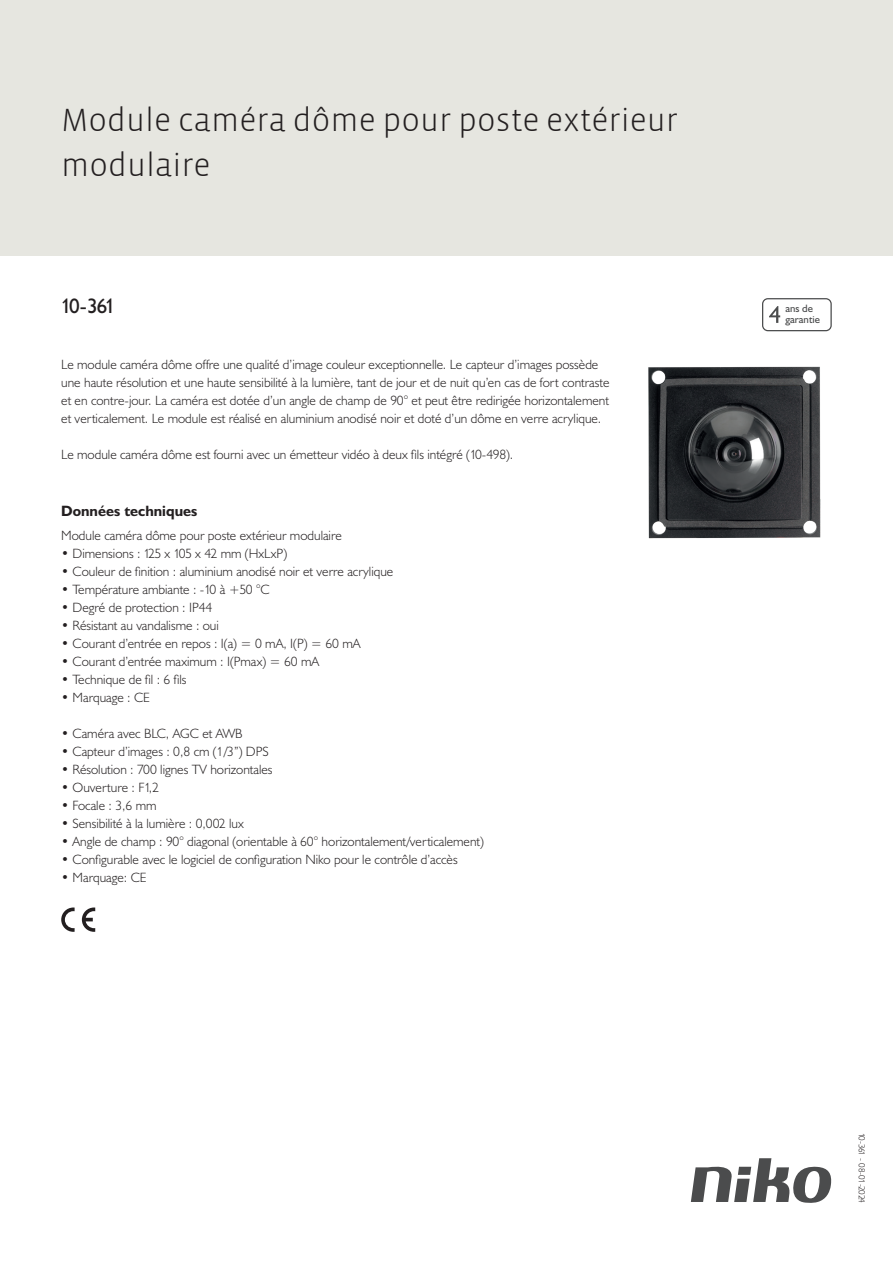
<style>
.page{position:relative;width:893px;height:1263px;background:#fff}
.page>*{position:absolute;margin:0;border:0;box-sizing:border-box;transform-origin:0 0}
.Title_datasheets{font:300 33px/45px "Vista Sans";color:#231f20}
.Article_number{font:21px "Humanist 521 BT";color:#231f20}
.Titles_parts{font:700 15px "Humanist 521 BT";color:#231f20}
.USP_Bullets{font:300 13.5px "Humanist 521 BT";color:#231f20}
.Platte_tekst_CAB{font:300 13.5px/18px "Humanist 521 BT";color:#231f20}
.t1{font:10.8px/10.8px "Humanist 521 BT";color:#4b4c4d}
.Revision{font:300 9px "Humanist 521 BT";letter-spacing:-.065em;color:#231f20}
</style>
<div class="page">
<svg style="left:691px;top:1158px;width:141px;height:45px"></svg>
<div style="left:0;top:0;width:893px;height:255px;background:#e6e6e0"></div>
<svg style="left:82px;top:907px;width:13px;height:25px"></svg>
<svg style="left:61px;top:907px;width:14px;height:25px"></svg>
<svg style="left:762px;top:298px;width:70px;height:33px"></svg>
<img style="left:648px;top:366px;width:173px;height:173px">
<p class="Title_datasheets" style="left:61px;top:98px;width:618px">Module caméra dôme pour poste extérieur modulaire</p>
<p class="Article_number" style="left:61px;top:293px;width:56px">10-361</p>
<p class="t1" style="left:785px;top:303px;width:36px">ans de garantie</p>
<p class="Platte_tekst_CAB" style="left:61px;top:355px;width:550px">Le module caméra dôme offre une qualité d’image couleur exceptionnelle. Le capteur d’images possède une haute résolution et une haute sensibilité à la lumière, tant de jour et de nuit qu’en cas de fort contraste et en contre-jour. La caméra est dotée d’un angle de champ de 90° et peut être redirigée horizontalement et verticalement. Le module est réalisé en aluminium anodisé noir et doté d’un dôme en verre acrylique.</p>
<p class="Platte_tekst_CAB" style="left:61px;top:445px;width:454px">Le module caméra dôme est fourni avec un émetteur vidéo à deux fils intégré (10-498).</p>
<p class="Titles_parts" style="left:61px;top:501px;width:138px">Données techniques</p>
<p class="Platte_tekst_CAB" style="left:61px;top:526px;width:282px">Module caméra dôme pour poste extérieur modulaire</p>
<p class="USP_Bullets" style="left:61px;top:545px;width:227px">• Dimensions : 125 x 105 x 42 mm (HxLxP)</p>
<p class="USP_Bullets" style="left:61px;top:563px;width:334px">• Couleur de finition : aluminium anodisé noir et verre acrylique</p>
<p class="USP_Bullets" style="left:61px;top:581px;width:210px">• Température ambiante : -10 à +50 °C</p>
<p class="USP_Bullets" style="left:61px;top:599px;width:153px">• Degré de protection : IP44</p>
<p class="USP_Bullets" style="left:61px;top:617px;width:159px">• Résistant au vandalisme : oui</p>
<p class="USP_Bullets" style="left:61px;top:635px;width:301px">• Courant d’entrée en repos : I(a) = 0 mA, I(P) = 60 mA</p>
<p class="USP_Bullets" style="left:61px;top:653px;width:260px">• Courant d’entrée maximum : I(Pmax) = 60 mA</p>
<p class="USP_Bullets" style="left:61px;top:671px;width:127px">• Technique de fil : 6 fils</p>
<p class="USP_Bullets" style="left:61px;top:689px;width:90px">• Marquage : CE</p>
<p class="USP_Bullets" style="left:61px;top:725px;width:183px">• Caméra avec BLC, AGC et AWB</p>
<p class="USP_Bullets" style="left:61px;top:743px;width:209px">• Capteur d’images : 0,8 cm (1/3”) DPS</p>
<p class="USP_Bullets" style="left:61px;top:761px;width:213px">• Résolution : 700 lignes TV horizontales</p>
<p class="USP_Bullets" style="left:61px;top:779px;width:99px">• Ouverture : F1,2</p>
<p class="USP_Bullets" style="left:61px;top:797px;width:97px">• Focale : 3,6 mm</p>
<p class="USP_Bullets" style="left:61px;top:815px;width:184px">• Sensibilité à la lumière : 0,002 lux</p>
<p class="USP_Bullets" style="left:61px;top:833px;width:424px">• Angle de champ : 90° diagonal (orientable à 60° horizontalement/verticalement)</p>
<p class="USP_Bullets" style="left:61px;top:851px;width:398px">• Configurable avec le logiciel de configuration Niko pour le contrôle d’accès</p>
<p class="USP_Bullets" style="left:61px;top:869px;width:87px">• Marquage: CE</p>
<p class="Revision" style="left:868px;top:1133px;width:72px;rotate:90deg">10-361 - 08-01-2024</p>
</div>
